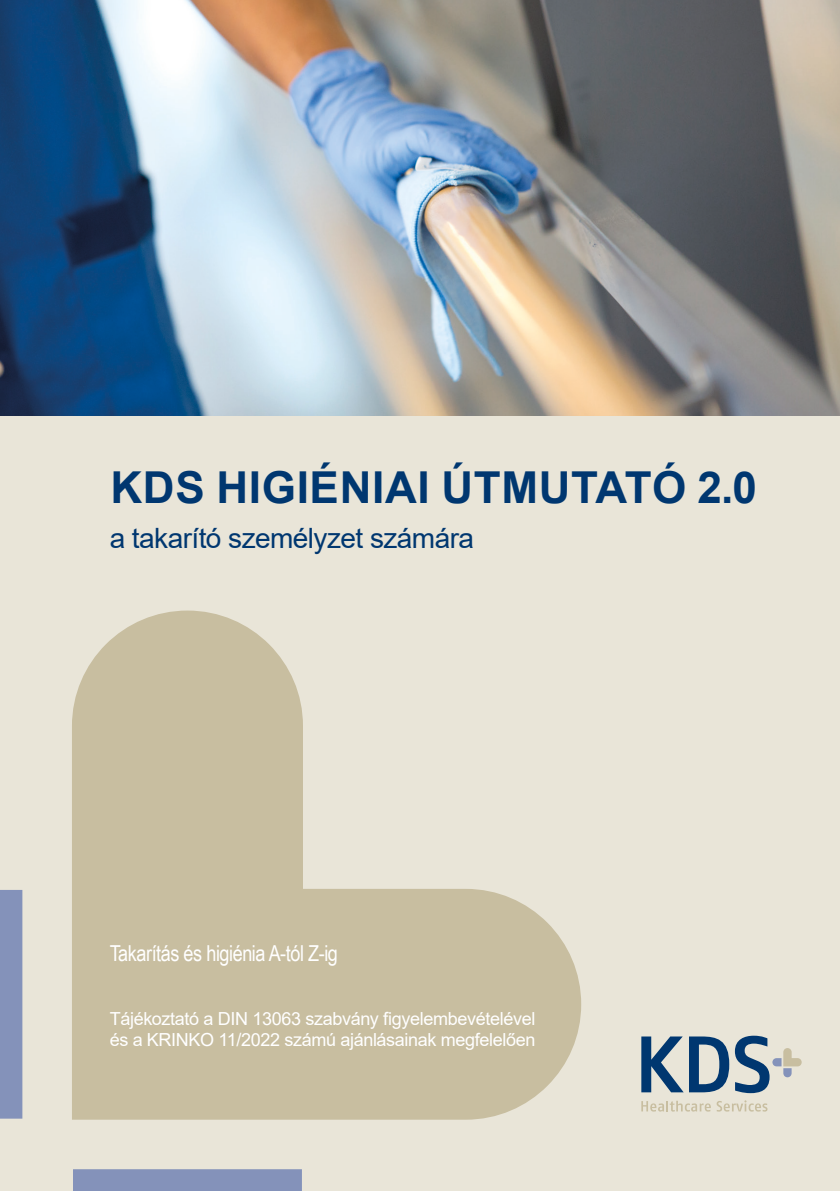
<style>
.page{position:relative;width:840px;height:1191px;background:#fff}
.page>*{position:absolute;margin:0;border:0;box-sizing:border-box;transform-origin:0 0}
.t1{font:700 44px "Arial";letter-spacing:.015em;color:#003770}
.t2{font:28px "Arial";letter-spacing:-.02em;color:#003770}
.t3{font:22px "Arial Narrow";letter-spacing:-.02em;color:#fff}
.t4{font:18px/21.6px "Arial";letter-spacing:-.02em;color:#fff}
</style>
<div class="page">
<div style="left:0;top:0;width:839px;height:1191px;background:#e9e5d8"></div>
<img style="left:0;top:0;width:839px;height:416px">
<svg style="left:72px;top:610px;width:509px;height:509px;fill:#c8bea0"></svg>
<div style="left:0;top:890px;width:22px;height:228px;background:#8492ba"></div>
<div style="left:73px;top:1169px;width:229px;height:22px;background:#8492ba"></div>
<svg style="left:641px;top:1100px;width:69px;height:11px"></svg>
<svg style="left:716px;top:1100px;width:51px;height:11px"></svg>
<svg style="left:641px;top:1036px;width:87px;height:56px"></svg>
<svg style="left:734px;top:1035px;width:67px;height:58px"></svg>
<h1 class="t1" style="left:110px;top:456px;width:647px">KDS HIGIÉNIAI ÚTMUTATÓ 2.0</h1>
<h2 class="t2" style="left:110px;top:518px;width:365px">a takarító személyzet számára</h2>
<p class="t3" style="left:110px;top:936px;width:230px">Takarítás és higiénia A-tól Z-ig</p>
<p class="t4" style="left:110px;top:1007px;width:427px">Tájékoztató a DIN 13063 szabvány figyelembevételével és a KRINKO 11/2022 számú ajánlásainak megfelelően</p>
</div>
